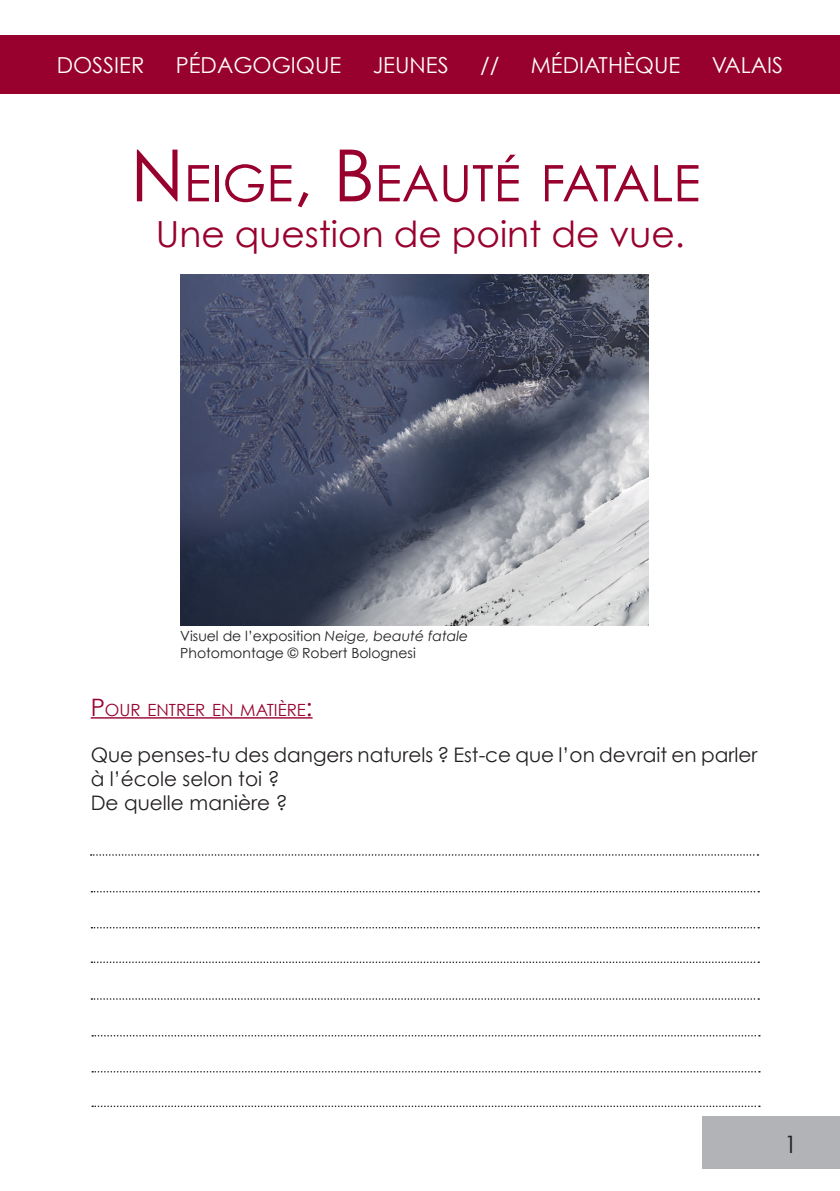
<style>
.page{position:relative;width:840px;height:1191px;background:#fff}
.page>*{position:absolute;margin:0;border:0;box-sizing:border-box;transform-origin:0 0}
.t1{font:50.4px "Century Gothic";color:#98012d}
.t2{font:36px "Century Gothic";color:#98012d}
.t3{font:24px "Century Gothic";color:#231f20}
.t4{font:22px "Century Gothic";color:#fff}
.t5{font:20px/24px "Century Gothic";color:#231f20}
.t6{font:16.8px "Century Gothic";color:#98012d}
.t7{font:14px "Century Gothic";color:#231f20}
.s1{font-size:72px}
.s2{font-style:italic}
.s3{font-size:24px}
</style>
<div class="page">
<div style="left:701px;top:1115px;width:138px;height:53px;background:#b2b3b7"></div>
<div style="left:0;top:35px;width:839px;height:59px;background:#98012d"></div>
<hr style="left:91px;top:717px;width:221px;height:1px;background:#98012d">
<svg style="left:91px;top:854px;width:667px;height:1px"></svg>
<svg style="left:91px;top:891px;width:667px;height:1px"></svg>
<svg style="left:91px;top:927px;width:667px;height:1px"></svg>
<svg style="left:91px;top:961px;width:667px;height:2px"></svg>
<svg style="left:91px;top:998px;width:667px;height:1px"></svg>
<svg style="left:92px;top:1035px;width:667px;height:1px"></svg>
<svg style="left:92px;top:1071px;width:667px;height:1px"></svg>
<svg style="left:92px;top:1105px;width:667px;height:2px"></svg>
<img style="left:180px;top:275px;width:468px;height:351px">
<p class="t4" style="left:57px;top:51px;width:89px">DOSSIER</p>
<p class="t4" style="left:176px;top:51px;width:167px">PÉDAGOGIQUE</p>
<p class="t4" style="left:372px;top:51px;width:77px">JEUNES</p>
<p class="t4" style="left:480px;top:51px;width:21px">//</p>
<p class="t4" style="left:530px;top:51px;width:151px">MÉDIATHÈQUE</p>
<p class="t4" style="left:711px;top:51px;width:73px">VALAIS</p>
<p class="t1" style="left:130px;top:152px;width:571px"><span class="s1">N</span>EIGE<span class="s1">, B</span>EAUTÉ FATALE</p>
<p class="t2" style="left:156px;top:212px;width:530px">Une question de point de vue.</p>
<p class="t7" style="left:180px;top:627px;width:289px">Visuel de l’exposition <span class="s2">Neige, beauté fatale</span></p>
<p class="t7" style="left:180px;top:644px;width:237px">Photomontage © Robert Bolognesi</p>
<p class="t6" style="left:91px;top:699px;width:223px"><span class="s3">P</span>OUR ENTRER EN MATIÈRE<span class="s3">:</span></p>
<p class="t5" style="left:91px;top:742px;width:668px">Que penses-tu des dangers naturels ? Est-ce que l’on devrait en parler à l’école selon toi ?</p>
<p class="t5" style="left:91px;top:790px;width:198px">De quelle manière ?</p>
<p class="t3" style="left:783px;top:1129px;width:15px">1</p>
</div>
